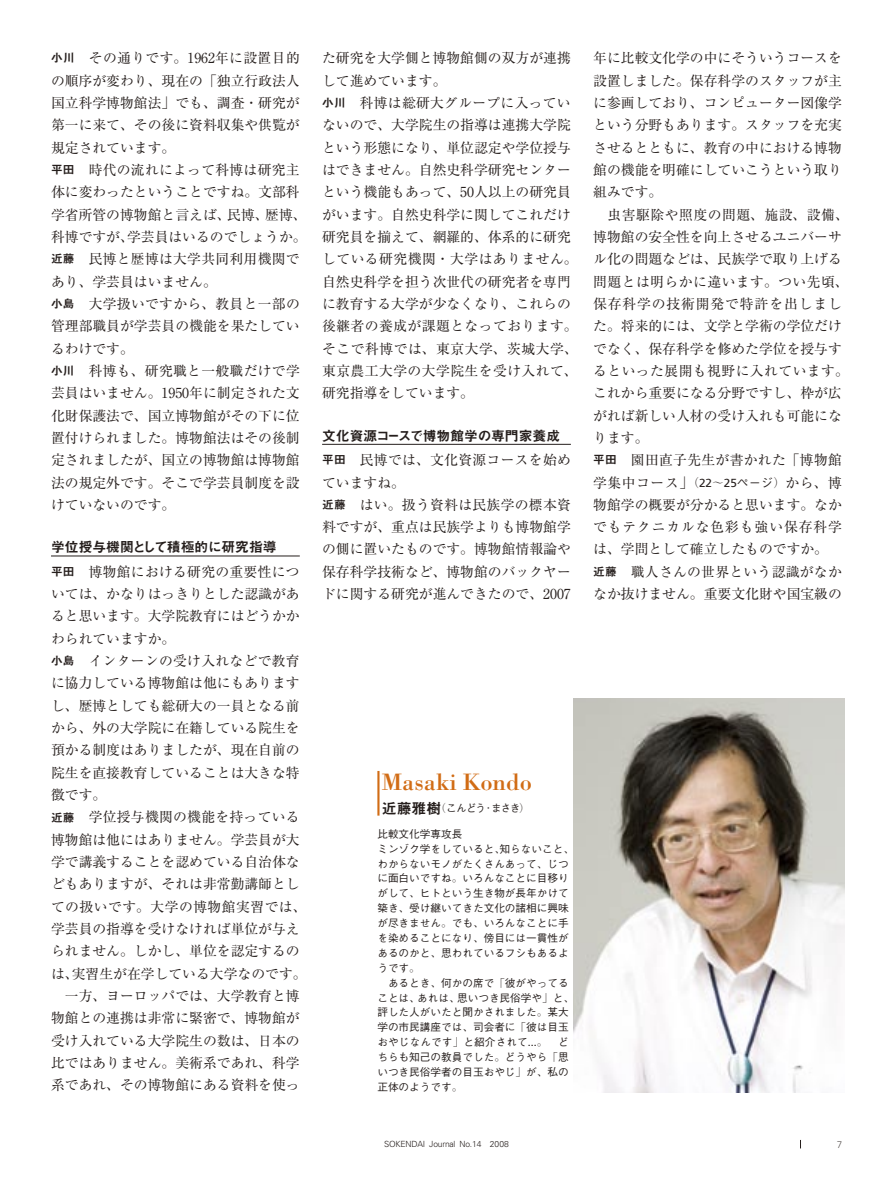
<style>
.page{position:relative;width:893px;height:1191px;background:#fff}
.page>*{position:absolute;margin:0;border:0;box-sizing:border-box;transform-origin:0 0}
.総-01プロフName_左付き{font:24.45px "Bodoni";color:#d16c15}
.総-00本文{font:13.8px/22.4px "Ryumin Pro";color:#251e1c;text-align:justify}
.総-00本文-2{font:13.8px/22.4px "Ryumin Pro";letter-spacing:.02em;color:#251e1c}
.総-00罫小見出し{font:13.8px "Midashi Go Pro MB31";color:#251e1c}
.総-00キャプ{font:500 10.65px/14.9px "Gothic BBB Pro";color:#251e1c}
.総-01プロフ名前_左付き{font:500 10.65px "Gothic BBB Pro";letter-spacing:-.105em;color:#251e1c}
.t1{font:300 9.6px "Gill Sans";color:#251e1c}
.t2{font:300 8.55px "Univers";letter-spacing:-.025em;color:#251e1c}
.s1{font-family:"Midashi Go Pro MB31";font-size:11.7px}
.s2{font-weight:300;font-size:11.7px}
.s3{font-family:"Frutiger";font-size:11.7px}
.s4{font-family:"Gothic BBB Pro";font-weight:500;font-size:11.7px}
.s5{font-family:"Midashi Go Pro MB31";font-weight:400;font-size:14.85px}
.s6{font-family:"Ryumin Pro";font-weight:300}
.s7{font-family:"Frutiger";font-weight:400}
</style>
<div class="page">
<hr style="left:51px;top:556px;width:249px;height:1px;background:#251e1c">
<hr style="left:322px;top:444px;width:249px;height:1px;background:#251e1c">
<img style="left:573px;top:698px;width:271px;height:394px">
<hr style="left:377px;top:771px;width:2px;height:44px;background:#d16c15">
<p class="総-00本文" style="left:51px;top:46px;width:250px"><span class="s1">小川</span>　その通りです。1962年に設置目的の順序が変わり、現在の「独立行政法人国立科学博物館法」でも、調査・研究が第一に来て、その後に資料収集や供覧が規定されています。</p>
<p class="総-00本文" style="left:51px;top:158px;width:257px;text-align:left"><span class="s1">平田</span>　時代の流れによって科博は研究主体に変わったということですね。文部科学省所管の博物館と言えば、民博、歴博、科博ですが、学芸員はいるのでしょうか。</p>
<p class="総-00本文-2" style="left:51px;top:247px;width:250px"><span class="s1">近藤</span>　民博と歴博は大学共同利用機関であり、学芸員はいません。</p>
<p class="総-00本文" style="left:51px;top:291px;width:250px"><span class="s1">小島</span>　大学扱いですから、教員と一部の管理部職員が学芸員の機能を果たしているわけです。</p>
<p class="総-00本文" style="left:51px;top:358px;width:250px"><span class="s1">小川</span>　科博も、研究職と一般職だけで学芸員はいません。1950年に制定された文化財保護法で、国立博物館がその下に位置付けられました。博物館法はその後制定されましたが、国立の博物館は博物館法の規定外です。そこで学芸員制度を設けていないのです。</p>
<p class="総-00罫小見出し" style="left:51px;top:536px;width:227px">学位授与機関として積極的に研究指導</p>
<p class="総-00本文" style="left:51px;top:559px;width:250px"><span class="s1">平田</span>　博物館における研究の重要性については、かなりはっきりとした認識があると思います。大学院教育にはどうかかわられていますか。</p>
<p class="総-00本文" style="left:51px;top:649px;width:250px"><span class="s1">小島</span>　インターンの受け入れなどで教育に協力している博物館は他にもありますし、歴博としても総研大の一員となる前から、外の大学院に在籍している院生を預かる制度はありましたが、現在自前の院生を直接教育していることは大きな特徴です。</p>
<p class="総-00本文" style="left:51px;top:805px;width:257px;text-align:left"><span class="s1">近藤</span>　学位授与機関の機能を持っている博物館は他にはありません。学芸員が大学で講義することを認めている自治体などもありますが、それは非常勤講師としての扱いです。大学の博物館実習では、学芸員の指導を受けなければ単位が与えられません。しかし、単位を認定するのは、実習生が在学している大学なのです。</p>
<p class="総-00本文" style="left:51px;top:983px;width:250px">　一方、ヨーロッパでは、大学教育と博物館との連携は非常に緊密で、博物館が受け入れている大学院生の数は、日本の比ではありません。美術系であれ、科学系であれ、その博物館にある資料を使っ</p>
<p class="総-00本文" style="left:322px;top:46px;width:250px">た研究を大学側と博物館側の双方が連携して進めています。</p>
<p class="総-00本文" style="left:322px;top:91px;width:257px;text-align:left"><span class="s1">小川</span>　科博は総研大グループに入っていないので、大学院生の指導は連携大学院という形態になり、単位認定や学位授与はできません。自然史科学研究センターという機能もあって、50人以上の研究員がいます。自然史科学に関してこれだけ研究員を揃えて、網羅的、体系的に研究している研究機関・大学はありません。自然史科学を担う次世代の研究者を専門に教育する大学が少なくなり、これらの後継者の養成が課題となっております。そこで科博では、東京大学、茨城大学、東京農工大学の大学院生を受け入れて、研究指導をしています。</p>
<p class="総-00罫小見出し" style="left:322px;top:424px;width:240px">文化資源コースで博物館学の専門家養成</p>
<p class="総-00本文-2" style="left:322px;top:448px;width:250px"><span class="s1">平田</span>　民博では、文化資源コースを始めていますね。</p>
<p class="総-00本文" style="left:322px;top:492px;width:250px"><span class="s1">近藤</span>　はい。扱う資料は民族学の標本資料ですが、重点は民族学よりも博物館学の側に置いたものです。博物館情報論や保存科学技術など、博物館のバックヤードに関する研究が進んできたので、2007</p>
<p class="総-00本文" style="left:593px;top:46px;width:250px">年に比較文化学の中にそういうコースを設置しました。保存科学のスタッフが主に参画しており、コンピューター図像学という分野もあります。スタッフを充実させるとともに、教育の中における博物館の機能を明確にしていこうという取り組みです。</p>
<p class="総-00本文" style="left:593px;top:202px;width:257px;text-align:left">　虫害駆除や照度の問題、施設、設備、博物館の安全性を向上させるユニバーサル化の問題などは、民族学で取り上げる問題とは明らかに違います。つい先頃、保存科学の技術開発で特許を出しました。将来的には、文学と学術の学位だけでなく、保存科学を修めた学位を授与するといった展開も視野に入れています。これから重要になる分野ですし、枠が広がれば新しい人材の受け入れも可能になります。</p>
<p class="総-00本文" style="left:593px;top:448px;width:250px"><span class="s1">平田</span>　園田直子先生が書かれた「博物館学集中コース」<span class="s2">（</span><span class="s3">22</span><span class="s2">～</span><span class="s3">25</span><span class="s4">ページ</span><span class="s2">）</span>から、博物館学の概要が分かると思います。なかでもテクニカルな色彩も強い保存科学は、学問として確立したものですか。</p>
<p class="総-00本文" style="left:593px;top:559px;width:250px"><span class="s1">近藤</span>　職人さんの世界という認識がなかなか抜けません。重要文化財や国宝級の</p>
<p class="総-01プロフName_左付き" style="left:382px;top:766px;width:152px">Masaki Kondo</p>
<p class="総-01プロフ名前_左付き" style="left:382px;top:799px;width:150px"><span class="s5">近藤雅樹</span><span class="s6">（</span>こんどう<span class="s6">・</span>まさき<span class="s6">）</span></p>
<p class="総-00キャプ" style="left:377px;top:825px;width:87px">比較文化学専攻長</p>
<p class="総-00キャプ" style="left:377px;top:840px;width:198px">ミンゾク学をしていると<span class="s6">、</span>知らないこと<span class="s6">、</span>わからないモノがたくさんあって<span class="s6">、</span>じつに面白いですね<span class="s6">。</span>いろんなことに目移りがして<span class="s6">、</span>ヒトという生き物が長年かけて築き<span class="s6">、</span>受け継いてきた文化の諸相に興味が尽きません<span class="s6">。</span>でも<span class="s6">、</span>いろんなことに手を染めることになり<span class="s6">、</span>傍目には一貫性があるのかと<span class="s6">、</span>思われているフシもあるようです<span class="s6">。</span></p>
<p class="総-00キャプ" style="left:377px;top:973px;width:198px;text-indent:11px">あるとき<span class="s6">、</span>何かの席で<span class="s6">「</span>彼がやってることは<span class="s6">、</span>あれは<span class="s6">、</span>思いつき民俗学や<span class="s6">」</span>と<span class="s6">、</span>評した人がいたと聞かされました<span class="s6">。</span>某大学の市民講座では<span class="s6">、</span>司会者に<span class="s6">「</span>彼は目玉おやじなんです<span class="s6">」</span>と紹介されて<span class="s7">...</span><span class="s6">。</span> どちらも知己の教員でした<span class="s6">。</span>どうやら<span class="s6">「</span>思いつき民俗学者の目玉おやじ<span class="s6">」</span>が<span class="s6">、</span>私の正体のようです<span class="s6">。</span></p>
<p class="t2" style="left:384px;top:1139px;width:126px">SOKENDAI Journal No.14 2008</p>
<p class="t1" style="left:837px;top:1139px;width:6px">7</p>
</div>
